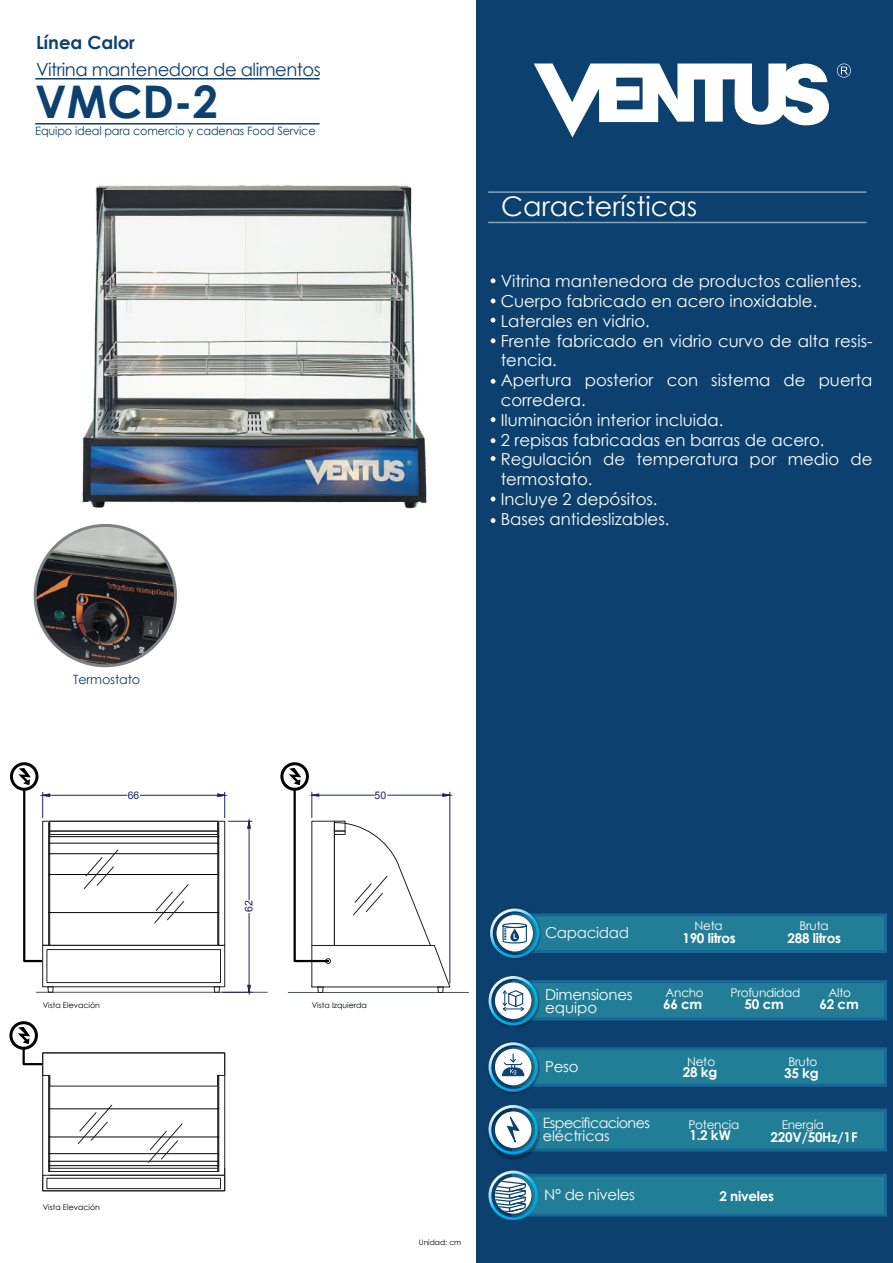
<style>
.page{position:relative;width:893px;height:1263px;background:#fff}
.page>*{position:absolute;margin:0;border:0;box-sizing:border-box;transform-origin:0 0}
.t1{font:700 45px "Century Gothic";color:#0c416f}
.t2{font:27px "Century Gothic";color:#fff}
.t3{font:18px "Century Gothic";letter-spacing:-.025em;color:#0c416f}
.t4{font:700 18px "Century Gothic";color:#0c416f}
.t5{font:16.5px/19.8px "Century Gothic";color:#fff}
.t6{font:15px/13.5px "Century Gothic";letter-spacing:-.02em;color:#fff}
.t7{font:15px "Century Gothic";letter-spacing:-.02em;color:#f9fbfb}
.t8{font:14.25px/12.6px "Century Gothic";letter-spacing:-.04em;color:#fff}
.t9{font:700 13.5px "Century Gothic";letter-spacing:-.02em;color:#fff}
.t10{font:12.75px "Century Gothic";letter-spacing:-.015em;color:#0c416f}
.t11{font:12px "Century Gothic";letter-spacing:-.02em;color:#fff}
.t12{font:11.55px "Century Gothic";letter-spacing:-.015em;color:#0c416f}
.t13{font:10.5px "Arial";color:#1e275a}
.t14{font:7.8px "Century Gothic";color:#000001}
.t15{font:7.5px "Century Gothic";color:#000001}
</style>
<div class="page">
<img style="left:82px;top:169px;width:395px;height:348px">
<div style="left:477px;top:0;width:416px;height:1263px;background:#0c416f"></div>
<svg style="left:534px;top:63px;width:295px;height:74px"></svg>
<svg style="left:837px;top:64px;width:14px;height:14px"></svg>
<svg style="left:491px;top:278px;width:4px;height:5px"></svg>
<svg style="left:491px;top:318px;width:4px;height:4px"></svg>
<svg style="left:491px;top:338px;width:4px;height:5px"></svg>
<svg style="left:491px;top:299px;width:4px;height:4px"></svg>
<svg style="left:491px;top:379px;width:4px;height:5px"></svg>
<svg style="left:491px;top:417px;width:4px;height:5px"></svg>
<svg style="left:491px;top:438px;width:4px;height:5px"></svg>
<svg style="left:491px;top:456px;width:4px;height:5px"></svg>
<svg style="left:491px;top:497px;width:4px;height:4px"></svg>
<svg style="left:491px;top:518px;width:4px;height:5px"></svg>
<hr style="left:488px;top:191px;width:378px;height:2px;background:#fff">
<hr style="left:488px;top:222px;width:378px;height:1px;background:#fff">
<hr style="left:35px;top:123px;width:285px;height:2px;background:#0c426f">
<hr style="left:35px;top:78px;width:285px;height:2px;background:#0c426f">
<svg style="left:11px;top:764px;width:26px;height:25px"></svg>
<div style="left:10px;top:762px;width:28px;height:29px;border:3px solid #000001;border-radius:50%"></div>
<svg style="left:282px;top:764px;width:25px;height:25px"></svg>
<div style="left:280px;top:762px;width:29px;height:29px;border:3px solid #000001;border-radius:50%"></div>
<div style="left:512px;top:1047px;width:375px;height:40px;background:#227e97;border:3px solid #176797"></div>
<div style="left:512px;top:1108px;width:375px;height:43px;background:#227e97;border:3px solid #176797"></div>
<img style="left:505px;top:1047px;width:36px;height:47px">
<svg style="left:488px;top:1042px;width:50px;height:50px"></svg>
<img style="left:498px;top:1108px;width:43px;height:52px">
<svg style="left:488px;top:1105px;width:50px;height:49px"></svg>
<div style="left:512px;top:980px;width:375px;height:40px;background:#227e97;border:3px solid #176797"></div>
<img style="left:503px;top:980px;width:38px;height:48px">
<svg style="left:488px;top:976px;width:50px;height:49px"></svg>
<div style="left:512px;top:1174px;width:375px;height:42px;background:#227e97;border:3px solid #176797"></div>
<svg style="left:488px;top:1171px;width:50px;height:49px"></svg>
<div style="left:512px;top:913px;width:375px;height:40px;background:#227e97;border:3px solid #176797"></div>
<img style="left:507px;top:913px;width:36px;height:47px">
<svg style="left:490px;top:908px;width:49px;height:50px"></svg>
<svg style="left:11px;top:1023px;width:25px;height:25px"></svg>
<div style="left:9px;top:1021px;width:29px;height:29px;border:3px solid #000001;border-radius:50%"></div>
<svg style="left:18px;top:1027px;width:24px;height:39px"></svg>
<hr style="left:36px;top:992px;width:232px;height:1px;background:#4e5357">
<svg style="left:47px;top:987px;width:7px;height:6px"></svg>
<div style="left:47px;top:949px;width:174px;height:34px;border:1px solid #231f20"></div>
<div style="left:217px;top:822px;width:2px;height:124px;border:1px solid #231f20"></div>
<hr style="left:49px;top:836px;width:170px;height:1px;background:#000001">
<hr style="left:49px;top:843px;width:170px;height:1px;background:#000001">
<hr style="left:49px;top:853px;width:170px;height:1px;background:#000001">
<hr style="left:49px;top:874px;width:170px;height:1px;background:#000001">
<hr style="left:49px;top:912px;width:170px;height:1px;background:#000001">
<svg style="left:213px;top:986px;width:7px;height:7px"></svg>
<div style="left:42px;top:821px;width:183px;height:125px;border:1px solid #231f20"></div>
<hr style="left:50px;top:795px;width:77px;height:1px;background:#1e275a">
<hr style="left:140px;top:795px;width:78px;height:1px;background:#1e275a">
<svg style="left:18px;top:768px;width:33px;height:195px"></svg>
<hr style="left:222px;top:992px;width:30px;height:1px;background:#1e275a">
<hr style="left:249px;top:828px;width:1px;height:72px;background:#1e275a">
<hr style="left:249px;top:913px;width:1px;height:72px;background:#1e275a">
<svg style="left:217px;top:792px;width:35px;height:37px"></svg>
<svg style="left:247px;top:985px;width:4px;height:10px"></svg>
<div style="left:49px;top:831px;width:169px;height:4px;border:1px solid #231f20"></div>
<svg style="left:84px;top:849px;width:34px;height:40px"></svg>
<svg style="left:154px;top:884px;width:35px;height:39px"></svg>
<img style="left:35px;top:525px;width:140px;height:141px;border-radius:70px">
<div style="left:34px;top:524px;width:143px;height:143px;border:3px solid #7e8285;border-radius:50%"></div>
<hr style="left:50px;top:1052px;width:168px;height:1px;background:#231f20">
<div style="left:42px;top:1175px;width:183px;height:16px;border:1px solid #231f20"></div>
<div style="left:48px;top:1075px;width:2px;height:97px;border:1px solid #231f20"></div>
<div style="left:42px;top:1052px;width:8px;height:24px;border:1px solid #231f20"></div>
<div style="left:217px;top:1075px;width:2px;height:97px;border:1px solid #231f20"></div>
<div style="left:217px;top:1052px;width:8px;height:24px;border:1px solid #231f20"></div>
<div style="left:47px;top:1178px;width:174px;height:11px;border:1px solid #231f20"></div>
<hr style="left:288px;top:992px;width:181px;height:1px;background:#4e5357">
<svg style="left:49px;top:1104px;width:176px;height:72px"></svg>
<svg style="left:289px;top:768px;width:164px;height:225px"></svg>
<p class="t4" style="left:36px;top:29px;width:100px">Línea Calor</p>
<p class="t3" style="left:36px;top:57px;width:286px">Vitrina mantenedora de alimentos</p>
<h1 class="t1" style="left:35px;top:67px;width:184px">VMCD-2</h1>
<p class="t12" style="left:35px;top:122px;width:282px">Equipo ideal para comercio y cadenas Food Service</p>
<h2 class="t2" style="left:501px;top:187px;width:198px">Características</h2>
<p class="t5" style="left:501px;top:271px;width:373px">Vitrina mantenedora de productos calientes.<br>Cuerpo fabricado en acero inoxidable.<br>Laterales en vidrio.<br>Frente fabricado en vidrio curvo de alta resis&shy;tencia.<br>Apertura posterior con sistema de puerta corredera.<br>Iluminación interior incluida.<br>2 repisas fabricadas en barras de acero.<br>Regulación de temperatura por medio de termostato.<br>Incluye 2 depósitos.<br>Bases antideslizables.</p>
<p class="t10" style="left:73px;top:671px;width:68px">Termostato</p>
<p class="t13" style="left:128px;top:789px;width:13px">66</p>
<p class="t14" style="left:43px;top:999px;width:59px">Vista Elevación</p>
<p class="t14" style="left:43px;top:1202px;width:59px">Vista Elevación</p>
<p class="t13" style="left:242px;top:912px;width:13px;rotate:-90deg">62</p>
<p class="t13" style="left:375px;top:789px;width:13px">50</p>
<p class="t14" style="left:312px;top:999px;width:57px">Vista Izquierda</p>
<p class="t15" style="left:419px;top:1237px;width:44px">Unidad: cm</p>
<p class="t7" style="left:545px;top:922px;width:86px">Capacidad</p>
<p class="t11" style="left:694px;top:917px;width:30px">Neta</p>
<p class="t9" style="left:682px;top:928px;width:55px">190 litros</p>
<p class="t11" style="left:799px;top:917px;width:31px">Bruta</p>
<p class="t9" style="left:787px;top:928px;width:55px">288 litros</p>
<p class="t11" style="left:730px;top:984px;width:71px">Profundidad</p>
<p class="t6" style="left:545px;top:987px;width:89px">Dimensiones equipo</p>
<p class="t11" style="left:666px;top:984px;width:40px">Ancho</p>
<p class="t11" style="left:829px;top:984px;width:24px">Alto</p>
<p class="t9" style="left:663px;top:994px;width:41px">66 cm</p>
<p class="t9" style="left:744px;top:994px;width:41px">50 cm</p>
<p class="t9" style="left:819px;top:994px;width:41px">62 cm</p>
<p class="t6" style="left:545px;top:1059px;width:35px">Peso</p>
<p class="t11" style="left:687px;top:1053px;width:30px">Neto</p>
<p class="t9" style="left:683px;top:1062px;width:36px">28 kg</p>
<p class="t8" style="left:543px;top:1116px;width:109px">Especificaciones eléctricas</p>
<p class="t11" style="left:688px;top:1116px;width:52px">Potencia</p>
<p class="t9" style="left:689px;top:1125px;width:43px">1.2 kW</p>
<p class="t11" style="left:788px;top:1053px;width:30px">Bruto</p>
<p class="t9" style="left:784px;top:1062px;width:36px">35 kg</p>
<p class="t11" style="left:782px;top:1116px;width:44px">Energía</p>
<p class="t9" style="left:771px;top:1126px;width:89px">220V/50Hz/1F</p>
<p class="t6" style="left:544px;top:1187px;width:92px">N° de niveles</p>
<p class="t9" style="left:719px;top:1186px;width:56px">2 niveles</p>
</div>
